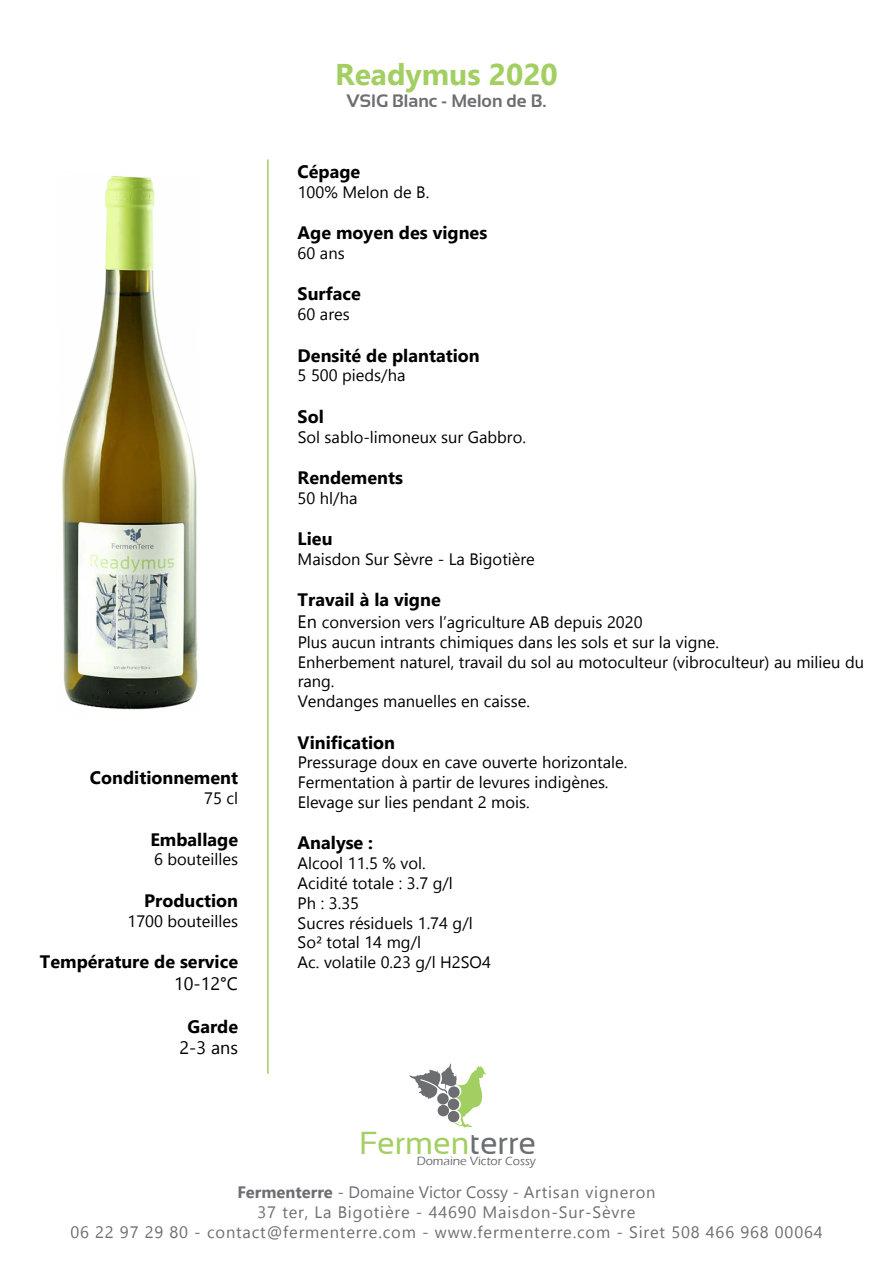
<style>
.page{position:relative;width:893px;height:1263px;background:#fff}
.page>*{position:absolute;margin:0;border:0;box-sizing:border-box;transform-origin:0 0}
.t1{font:31.8px "Sansation";color:#a3cf62}
.t2{font:700 30px "Gadugi";color:#a3cf62}
.t3{font:700 18px "Gadugi";color:#000}
.t4{font:700 18px "Sansation";color:#6d6e71}
.t5{font:18px "Gadugi";color:#000}
.t6{font:16.5px/19.8px "Gadugi";color:#000}
.t7{font:16.5px/19.8px "Gadugi";letter-spacing:.05em;color:#6d6e71;text-align:center}
.t8{font:500 12.3px "Eras ITC";color:#6d6e71}
.s1{font-size:18px}
.s2{color:#6d6e71}
.s3{font-weight:700}
</style>
<div class="page">
<svg style="left:409px;top:1063px;width:77px;height:64px"></svg>
<img style="left:62px;top:176px;width:136px;height:534px">
<hr style="left:267px;top:159px;width:2px;height:915px;background:#a3cf62">
<p class="t3" style="left:90px;top:767px;width:150px">Conditionnement</p>
<p class="t6" style="left:204px;top:788px;width:35px">75 cl</p>
<p class="t3" style="left:150px;top:828px;width:89px">Emballage</p>
<p class="t6" style="left:154px;top:849px;width:85px">6 bouteilles</p>
<p class="t3" style="left:144px;top:890px;width:95px">Production</p>
<p class="t6" style="left:127px;top:911px;width:112px">1700 bouteilles</p>
<p class="t3" style="left:40px;top:951px;width:200px">Température de service</p>
<p class="t5" style="left:174px;top:972px;width:65px">10-12°C</p>
<p class="t3" style="left:188px;top:1016px;width:52px">Garde</p>
<p class="t5" style="left:180px;top:1037px;width:60px">2-3 ans</p>
<h2 class="t2" style="left:335px;top:56px;width:224px">Readymus 2020</h2>
<p class="t4" style="left:347px;top:90px;width:201px">VSIG Blanc - Melon de B.</p>
<p class="t3" style="left:298px;top:161px;width:64px">Cépage</p>
<p class="t6" style="left:298px;top:182px;width:133px">100% Melon de B.</p>
<p class="t3" style="left:298px;top:222px;width:191px">Age moyen des vignes</p>
<p class="t6" style="left:298px;top:243px;width:49px">60 ans</p>
<p class="t3" style="left:298px;top:283px;width:65px">Surface</p>
<p class="t6" style="left:298px;top:304px;width:54px">60 ares</p>
<p class="t3" style="left:298px;top:344px;width:184px">Densité de plantation</p>
<p class="t6" style="left:298px;top:365px;width:109px">5 500 pieds/ha</p>
<p class="t3" style="left:298px;top:405px;width:28px">Sol</p>
<p class="t6" style="left:298px;top:427px;width:230px">Sol sablo-limoneux sur Gabbro.</p>
<p class="t3" style="left:298px;top:467px;width:107px">Rendements</p>
<p class="t6" style="left:298px;top:488px;width:61px">50 hl/ha</p>
<p class="t3" style="left:298px;top:528px;width:36px">Lieu</p>
<p class="t6" style="left:298px;top:549px;width:239px">Maisdon Sur Sèvre - La Bigotière</p>
<p class="t3" style="left:298px;top:589px;width:145px">Travail à la vigne</p>
<p class="t6" style="left:298px;top:612px;width:568px"><span class="s1">En</span> conversion vers l’agriculture AB depuis 2020<br>Plus aucun intrants chimiques dans les sols et sur la vigne.<br>Enherbement naturel, travail du sol au motoculteur (vibroculteur) au milieu du rang.<br>Vendanges manuelles en caisse.</p>
<p class="t3" style="left:298px;top:731px;width:99px">Vinification</p>
<p class="t6" style="left:298px;top:752px;width:331px">Pressurage doux en cave ouverte horizontale.<br>Fermentation à partir de levures indigènes.<br>Elevage sur lies pendant 2 mois.</p>
<p class="t3" style="left:298px;top:832px;width:77px">Analyse :</p>
<p class="t6" style="left:298px;top:853px;width:195px">Alcool 11.5 % vol.<br>Acidité totale : 3.7 g/l<br>Ph : 3.35<br>Sucres résiduels 1.74 g/l<br>So² total 14 mg/l<br>Ac. volatile 0.23 g/l H2SO4</p>
<h1 class="t1" style="left:359px;top:1125px;width:179px">Fermen<span class="s2">terre</span></h1>
<p class="t8" style="left:417px;top:1154px;width:121px">Domaine Victor Cossy</p>
<p class="t7" style="left:70px;top:1182px;width:754px"><span class="s3">Fermenterre</span> - Domaine Victor Cossy - Artisan vigneron<br>37 ter, La Bigotière - 44690 Maisdon-Sur-Sèvre<br>06 22 97 29 80 - contact@fermenterre.com - www.fermenterre.com - Siret 508 466 968 00064</p>
</div>
